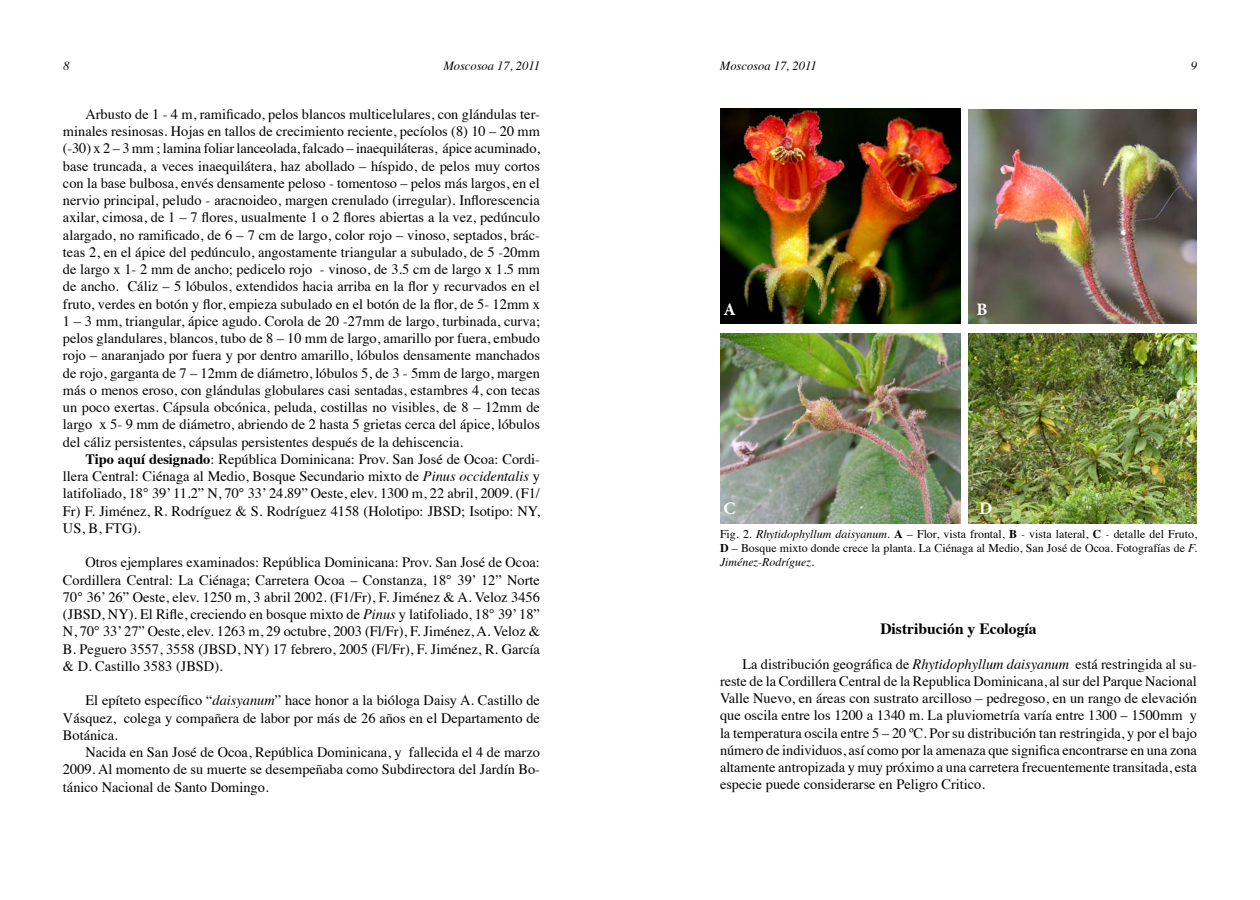
<style>
.page{position:relative;width:1260px;height:900px;background:#fff}
.page>*{position:absolute;margin:0;border:0;box-sizing:border-box;transform-origin:0 0}
.t1{font:700 17.5px "Minion Pro";color:#fff}
.t2{font:700 15.62px "Times";color:#000}
.t3{font:14.38px/17.2px "Times";color:#000;text-align:justify}
.t4{font:italic 12.5px "Times";color:#000}
.t5{font:11.88px/14.2px "Times";color:#000;text-align:justify}
.s1{font-weight:700}
.s2{font-style:italic}
</style>
<div class="page">
<img style="left:720px;top:108px;width:240px;height:215px">
<img style="left:968px;top:110px;width:229px;height:213px">
<img style="left:720px;top:333px;width:240px;height:191px">
<img style="left:968px;top:333px;width:229px;height:191px">
<p class="t4" style="left:63px;top:55px;width:8px">8</p>
<p class="t4" style="left:443px;top:55px;width:98px">Moscosoa 17, 2011</p>
<p class="t4" style="left:720px;top:55px;width:98px">Moscosoa 17, 2011</p>
<p class="t4" style="left:1191px;top:55px;width:8px">9</p>
<p class="t3" style="left:63px;top:104px;width:479px;text-indent:23px">Arbusto de 1 - 4 m, ramificado, pelos blancos multicelulares, con glándulas ter&shy;minales resinosas. Hojas en tallos de crecimiento reciente, pecíolos (8) 10 – 20 mm (-30) x 2 – 3 mm ; lamina foliar lanceolada, falcado – inaequiláteras, ápice acuminado, base truncada, a veces inaequilátera, haz abollado – híspido, de pelos muy cortos con la base bulbosa, envés densamente peloso - tomentoso – pelos más largos, en el nervio principal, peludo - aracnoideo, margen crenulado (irregular). Inflorescencia axilar, cimosa, de 1 – 7 flores, usualmente 1 o 2 flores abiertas a la vez, pedúnculo alargado, no ramificado, de 6 – 7 cm de largo, color rojo – vinoso, septados, brác&shy;teas 2, en el ápice del pedúnculo, angostamente triangular a subulado, de 5 -20mm de largo x 1- 2 mm de ancho; pedicelo rojo - vinoso, de 3.5 cm de largo x 1.5 mm de ancho. Cáliz – 5 lóbulos, extendidos hacia arriba en la flor y recurvados en el fruto, verdes en botón y flor, empieza subulado en el botón de la flor, de 5- 12mm x 1 – 3 mm, triangular, ápice agudo. Corola de 20 -27mm de largo, turbinada, curva; pelos glandulares, blancos, tubo de 8 – 10 mm de largo, amarillo por fuera, embudo rojo – anaranjado por fuera y por dentro amarillo, lóbulos densamente manchados de rojo, garganta de 7 – 12mm de diámetro, lóbulos 5, de 3 - 5mm de largo, margen más o menos eroso, con glándulas globulares casi sentadas, estambres 4, con tecas un poco exertas. Cápsula obcónica, peluda, costillas no visibles, de 8 – 12mm de largo x 5- 9 mm de diámetro, abriendo de 2 hasta 5 grietas cerca del ápice, lóbulos del cáliz persistentes, cápsulas persistentes después de la dehiscencia.</p>
<p class="t3" style="left:63px;top:449px;width:479px;text-indent:22px"><span class="s1">Tipo aquí designado</span>: República Dominicana: Prov. San José de Ocoa: Cordi&shy;llera Central: Ciénaga al Medio, Bosque Secundario mixto de <span class="s2">Pinus occidentalis</span> y latifoliado, 18° 39’ 11.2” N, 70° 33’ 24.89” Oeste, elev. 1300 m, 22 abril, 2009. (F1/ Fr) F. Jiménez, R. Rodríguez &amp; S. Rodríguez 4158 (Holotipo: JBSD; Isotipo: NY, US, B, FTG).</p>
<p class="t3" style="left:63px;top:553px;width:479px;text-indent:22px">Otros ejemplares examinados: República Dominicana: Prov. San José de Ocoa:<br>Cordillera Central: La Ciénaga; Carretera Ocoa – Constanza, 18° 39’ 12” Norte 70° 36’ 26” Oeste, elev. 1250 m, 3 abril 2002. (F1/Fr), F. Jiménez &amp; A. Veloz 3456 (JBSD, NY). El Rifle, creciendo en bosque mixto de <span class="s2">Pinus</span> y latifoliado, 18° 39’ 18” N, 70° 33’ 27” Oeste, elev. 1263 m, 29 octubre, 2003 (Fl/Fr), F. Jiménez, A. Veloz &amp; B. Peguero 3557, 3558 (JBSD, NY) 17 febrero, 2005 (Fl/Fr), F. Jiménez, R. García &amp; D. Castillo 3583 (JBSD).</p>
<p class="t3" style="left:63px;top:691px;width:479px;text-indent:22px">El epíteto específico “<span class="s2">daisyanum</span>” hace honor a la bióloga Daisy A. Castillo de Vásquez, colega y compañera de labor por más de 26 años en el Departamento de Botánica.</p>
<p class="t3" style="left:63px;top:742px;width:478px;text-indent:22px">Nacida en San José de Ocoa, República Dominicana, y fallecida el 4 de marzo 2009. Al momento de su muerte se desempeñaba como Subdirectora del Jardín Bo&shy;tánico Nacional de Santo Domingo.</p>
<p class="t1" style="left:724px;top:297px;width:14px">A</p>
<p class="t1" style="left:977px;top:297px;width:13px">B</p>
<p class="t1" style="left:724px;top:496px;width:13px">C</p>
<p class="t1" style="left:979px;top:496px;width:15px">D</p>
<p class="t5" style="left:720px;top:526px;width:478px">Fig. 2. <span class="s2">Rhytidophyllum daisyanum.</span> <span class="s1">A</span> <span class="s2">–</span> Flor, vista frontal, <span class="s1">B</span> <span class="s2">-</span> vista lateral, <span class="s1">C</span> <span class="s2">-</span> detalle del Fruto, <span class="s1">D</span> – Bosque mixto donde crece la planta. La Ciénaga al Medio, San José de Ocoa. Fotografías de <span class="s2">F.<br>Jiménez-Rodríguez.</span></p>
<p class="t2" style="left:880px;top:614px;width:158px">Distribución y Ecología</p>
<p class="t3" style="left:720px;top:654px;width:479px;text-indent:22px">La distribución geográfica de <span class="s2">Rhytidophyllum daisyanum</span> está restringida al su&shy;reste de la Cordillera Central de la Republica Dominicana, al sur del Parque Nacional Valle Nuevo, en áreas con sustrato arcilloso – pedregoso, en un rango de elevación que oscila entre los 1200 a 1340 m. La pluviometría varía entre 1300 – 1500mm y la temperatura oscila entre 5 – 20 ºC. Por su distribución tan restringida, y por el bajo número de individuos, así como por la amenaza que significa encontrarse en una zona altamente antropizada y muy próximo a una carretera frecuentemente transitada, esta especie puede considerarse en Peligro Critico.</p>
</div>
